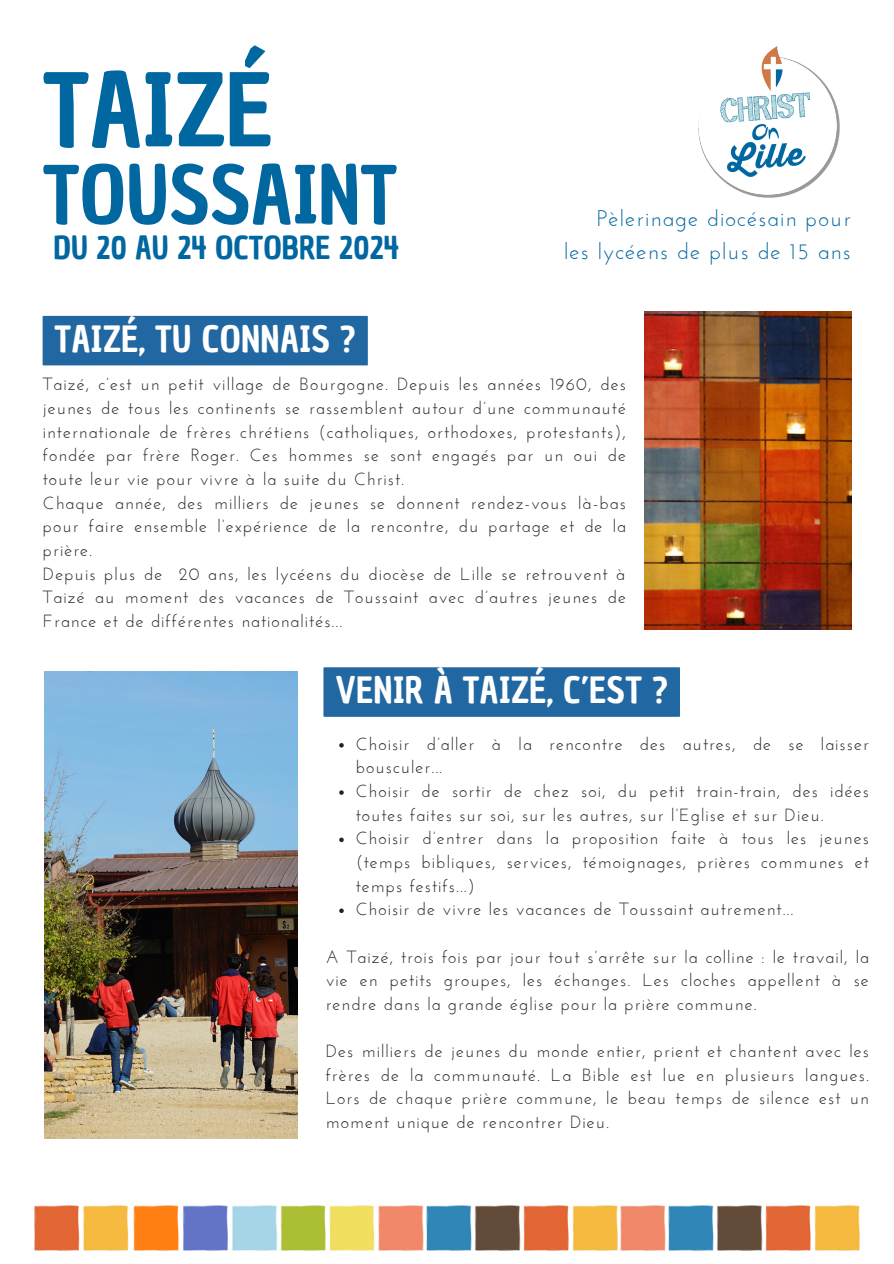
<style>
.page{position:relative;width:894px;height:1264px;background:#fff}
.page>*{position:absolute;margin:0;border:0;box-sizing:border-box;transform-origin:0 0}
.t1{font:98.7px "Chau Philomene One";color:#0067a1}
.t2{font:78px "Chau Philomene One";color:#0067a1}
.t3{font:35.25px "Chau Philomene One";letter-spacing:.01em;color:#fff}
.t4{font:30.9px "Chau Philomene One";color:#0067a1}
.t5{font:22.5px/32.5px "Josefin Sans";letter-spacing:.05em;color:#0067a1;text-align:right}
.t6{font:17.55px/23.7px "Josefin Sans";letter-spacing:.06em;color:#222;text-align:justify}
</style>
<div class="page">
<img style="left:644px;top:311px;width:207px;height:319px">
<img style="left:45px;top:671px;width:252px;height:467px">
<img style="left:34px;top:1205px;width:824px;height:44px">
<div style="left:43px;top:316px;width:325px;height:49px;background:#2167a1"></div>
<svg style="left:339px;top:743px;width:4px;height:4px"></svg>
<svg style="left:339px;top:790px;width:4px;height:4px"></svg>
<svg style="left:339px;top:837px;width:4px;height:5px"></svg>
<svg style="left:339px;top:908px;width:4px;height:5px"></svg>
<div style="left:323px;top:667px;width:356px;height:49px;background:#2167a1"></div>
<img style="left:698px;top:46px;width:141px;height:151px">
<p class="t1" style="left:43px;top:44px;width:230px">TAIZÉ</p>
<p class="t2" style="left:43px;top:143px;width:356px">TOUSSAINT</p>
<h3 class="t4" style="left:53px;top:227px;width:347px">DU 20 AU 24 OCTOBRE 2024</h3>
<p class="t5" style="left:564px;top:204px;width:288px">Pèlerinage diocésain pour<br>les lycéens de plus de 15 ans</p>
<h3 class="t3" style="left:55px;top:315px;width:302px">TAIZÉ, TU CONNAIS ?</h3>
<h2 class="t6" style="left:43px;top:374px;width:584px">Taizé, c’est un petit village de Bourgogne. Depuis les années 1960, des jeunes de tous les continents se rassemblent autour d’une communauté internationale de frères chrétiens (catholiques, orthodoxes, protestants), fondée par frère Roger. Ces hommes se sont engagés par un oui de toute leur vie pour vivre à la suite du Christ.</h2>
<p class="t6" style="left:43px;top:492px;width:584px">Chaque année, des milliers de jeunes se donnent rendez-vous là-bas pour faire ensemble l’expérience de la rencontre, du partage et de la prière.</p>
<p class="t6" style="left:43px;top:563px;width:584px">Depuis plus de 20 ans, les lycéens du diocèse de Lille se retrouvent à Taizé au moment des vacances de Toussaint avec d’autres jeunes de France et de différentes nationalités...</p>
<p class="t3" style="left:335px;top:667px;width:333px">VENIR À TAIZÉ, C’EST ?</p>
<p class="t6" style="left:355px;top:733px;width:514px">Choisir d’aller à la rencontre des autres, de se laisser bousculer...</p>
<h2 class="t6" style="left:355px;top:780px;width:514px">Choisir de sortir de chez soi, du petit train-train, des idées toutes faites sur soi, sur les autres, sur l’Eglise et sur Dieu.</h2>
<p class="t6" style="left:355px;top:828px;width:514px">Choisir d’entrer dans la proposition faite à tous les jeunes (temps bibliques, services, témoignages, prières communes et temps festifs...)</p>
<p class="t6" style="left:355px;top:899px;width:439px">Choisir de vivre les vacances de Toussaint autrement...</p>
<p class="t6" style="left:325px;top:946px;width:544px">A Taizé, trois fois par jour tout s’arrête sur la colline : le travail, la vie en petits groupes, les échanges. Les cloches appellent à se rendre dans la grande église pour la prière commune.</p>
<p class="t6" style="left:325px;top:1040px;width:544px">Des milliers de jeunes du monde entier, prient et chantent avec les frères de la communauté. La Bible est lue en plusieurs langues.<br>Lors de chaque prière commune, le beau temps de silence est un moment unique de rencontrer Dieu.</p>
</div>
